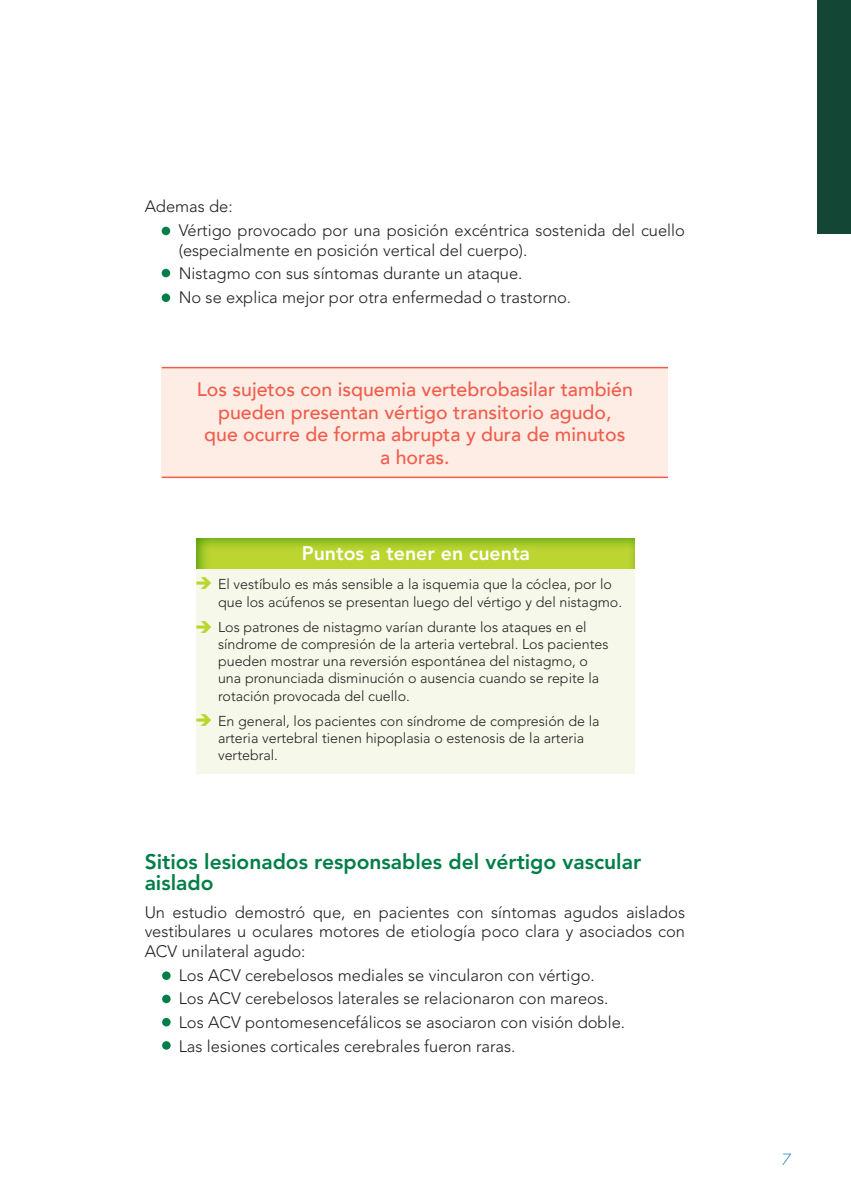
<style>
.page{position:relative;width:851px;height:1191px;background:#fff}
.page>*{position:absolute;margin:0;border:0;box-sizing:border-box;transform-origin:0 0}
.t1{font:800 21px/21px "Avenir LT Std";color:#017e48}
.t2{font:500 19.5px/22.5px "Avenir LT";color:#f15c4b;text-align:center}
.t3{font:800 19.5px "Avenir LT Std";color:#fff}
.t4{font:300 16.5px/23.7px "Avenir LT Std";color:#231f20}
.t5{font:300 15px "Futura Std";color:#1374bb}
.t6{font:300 14.25px/17.1px "Avenir LT Std";color:#231f20}
</style>
<div class="page">
<div style="left:816px;top:0;width:34px;height:234px;background:#134635"></div>
<svg style="left:196px;top:538px;width:439px;height:40px;background:#afce2c"></svg>
<div style="left:196px;top:569px;width:438px;height:205px;background:#f6f9e9"></div>
<div style="left:162px;top:367px;width:506px;height:110px;background:#fdede5"></div>
<hr style="left:162px;top:367px;width:506px;height:1px;background:#f15c4b">
<hr style="left:162px;top:476px;width:506px;height:2px;background:#f15c4b">
<div style="left:162px;top:293px;width:8px;height:9px;background:#017e48;border-radius:50%"></div>
<div style="left:162px;top:227px;width:8px;height:8px;background:#017e48;border-radius:50%"></div>
<div style="left:162px;top:269px;width:8px;height:8px;background:#017e48;border-radius:50%"></div>
<div style="left:162px;top:971px;width:9px;height:9px;background:#017e48;border-radius:50%"></div>
<div style="left:162px;top:1041px;width:9px;height:8px;background:#017e48;border-radius:50%"></div>
<div style="left:162px;top:1018px;width:9px;height:8px;background:#017e48;border-radius:50%"></div>
<svg style="left:162px;top:994px;width:9px;height:9px"></svg>
<p class="t4" style="left:179px;top:195px;width:507px;text-indent:-34px">Ademas de:<br>Vértigo provocado por una posición excéntrica sostenida del cuello</p>
<p class="t4" style="left:179px;top:238px;width:394px">(especialmente en posición vertical del cuerpo).<br>Nistagmo con sus síntomas durante un ataque.<br>No se explica mejor por otra enfermedad o trastorno.</p>
<p class="t2" style="left:197px;top:378px;width:437px">Los sujetos con isquemia vertebrobasilar también pueden presentan vértigo transitorio agudo,<br>que ocurre de forma abrupta y dura de minutos<br>a horas.</p>
<p class="t3" style="left:302px;top:541px;width:230px">Puntos a tener en cuenta</p>
<p class="t6" style="left:218px;top:576px;width:405px">El vestíbulo es más sensible a la isquemia que la cóclea, por lo que los acúfenos se presentan luego del vértigo y del nistagmo.</p>
<p class="t6" style="left:218px;top:619px;width:392px">Los patrones de nistagmo varían durante los ataques en el síndrome de compresión de la arteria vertebral. Los pacientes pueden mostrar una reversión espontánea del nistagmo, o una pronunciada disminución o ausencia cuando se repite la rotación provocada del cuello.</p>
<p class="t6" style="left:218px;top:713px;width:383px">En general, los pacientes con síndrome de compresión de la arteria vertebral tienen hipoplasia o estenosis de la arteria vertebral.</p>
<p class="t1" style="left:145px;top:851px;width:498px">Sitios lesionados responsables del vértigo vascular aislado</p>
<p class="t4" style="left:145px;top:902px;width:542px;line-height:19.5px;text-align:justify">Un estudio demostró que, en pacientes con síntomas agudos aislados vestibulares u oculares motores de etiología poco clara y asociados con ACV unilateral agudo:</p>
<p class="t4" style="left:179px;top:963px;width:448px">Los ACV cerebelosos mediales se vincularon con vértigo.<br>Los ACV cerebelosos laterales se relacionaron con mareos.<br>Los ACV pontomesencefálicos se asociaron con visión doble.<br>Las lesiones corticales cerebrales fueron raras.</p>
<p class="t5" style="left:782px;top:1150px;width:11px">7</p>
</div>
